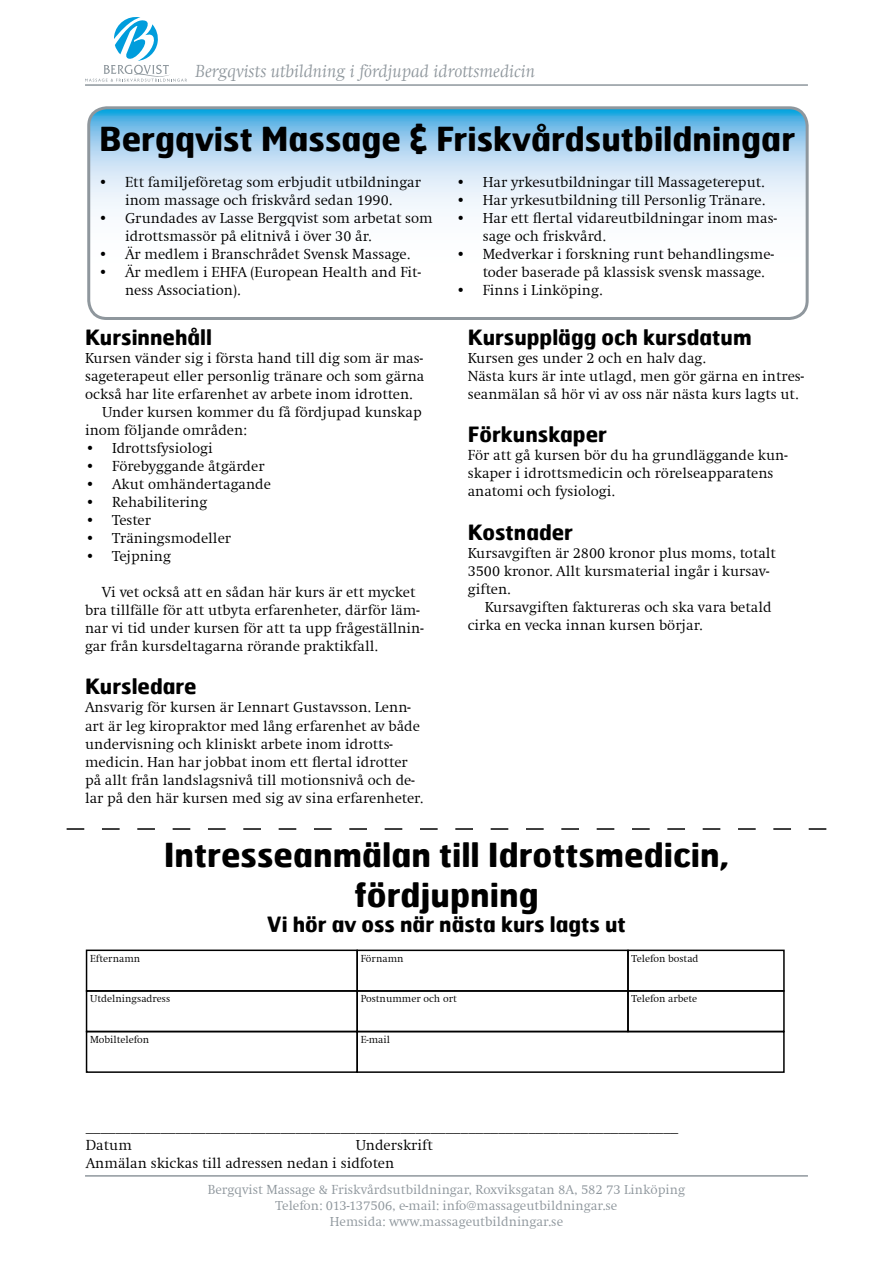
<style>
.page{position:relative;width:893px;height:1263px;background:#fff}
.page>*{position:absolute;margin:0;border:0;box-sizing:border-box;transform-origin:0 0}
.t1{font:700 33px/39.6px "Hermes";color:#000;text-align:center}
.t2{font:700 21px "Hermes";color:#000}
.t3{font:italic 300 18px "Swift";color:#8f979d}
.t4{font:300 15px/18px "Swift";color:#000}
.t5{font:300 13.5px/16.2px "Swift";color:#8f979d;text-align:center}
.t6{font:300 10.5px "Swift";color:#000}
</style>
<div class="page">
<hr style="left:85px;top:1175px;width:723px;height:1px;background:#8f979d">
<hr style="left:85px;top:84px;width:723px;height:2px;background:#8f979d">
<svg style="left:85px;top:17px;width:102px;height:65px"></svg>
<svg style="left:91px;top:110px;width:714px;height:206px"></svg>
<div style="left:87px;top:106px;width:722px;height:214px;border:3px solid #8f979d;border-radius:18px"></div>
<div style="left:86px;top:949px;width:272px;height:43px;border:2px solid #000"></div>
<div style="left:356px;top:949px;width:273px;height:43px;border:2px solid #000"></div>
<div style="left:627px;top:949px;width:158px;height:43px;border:2px solid #000"></div>
<div style="left:356px;top:1031px;width:429px;height:42px;border:2px solid #000"></div>
<div style="left:86px;top:990px;width:272px;height:42px;border:2px solid #000"></div>
<div style="left:86px;top:1031px;width:272px;height:42px;border:2px solid #000"></div>
<div style="left:356px;top:990px;width:273px;height:42px;border:2px solid #000"></div>
<div style="left:627px;top:990px;width:158px;height:42px;border:2px solid #000"></div>
<svg style="left:67px;top:828px;width:759px;height:2px"></svg>
<p class="t3" style="left:196px;top:62px;width:341px">Bergqvists utbildning i fördjupad idrottsmedicin</p>
<h1 class="t1" style="left:99px;top:118px;width:697px">Bergqvist Massage &amp; Friskvårdsutbildningar</h1>
<p class="t4" style="left:98px;top:174px;width:324px;text-align:center">• Ett familjeföretag som erbjudit utbildningar inom massage och friskvård sedan 1990.</p>
<p class="t4" style="left:125px;top:210px;width:309px;text-indent:-27px">• Grundades av Lasse Bergqvist som arbetat som idrottsmassör på elitnivå i över 30 år.</p>
<p class="t4" style="left:98px;top:246px;width:314px">• Är medlem i Branschrådet Svensk Massage.</p>
<p class="t4" style="left:125px;top:264px;width:297px;text-indent:-27px">• Är medlem i EHFA (European Health and Fit&shy;ness Association).</p>
<h2 class="t2" style="left:85px;top:324px;width:129px">Kursinnehåll</h2>
<p class="t4" style="left:85px;top:350px;width:339px">Kursen vänder sig i första hand till dig som är mas-</p>
<p class="t4" style="left:85px;top:368px;width:341px">sageterapeut eller personlig tränare och som gärna</p>
<p class="t4" style="left:85px;top:386px;width:329px">också har lite erfarenhet av arbete inom idrotten.</p>
<p class="t4" style="left:102px;top:404px;width:321px">Under kursen kommer du få fördjupad kunskap</p>
<p class="t4" style="left:85px;top:422px;width:163px">inom följande områden:</p>
<p class="t4" style="left:85px;top:440px;width:129px">• Idrottsfysiologi</p>
<p class="t4" style="left:85px;top:458px;width:181px">• Förebyggande åtgärder</p>
<p class="t4" style="left:85px;top:476px;width:187px">• Akut omhändertagande</p>
<p class="t4" style="left:85px;top:494px;width:124px">• Rehabilitering</p>
<p class="t4" style="left:85px;top:512px;width:67px">• Tester</p>
<p class="t4" style="left:85px;top:530px;width:148px">• Träningsmodeller</p>
<p class="t4" style="left:85px;top:548px;width:87px">• Tejpning</p>
<p class="t4" style="left:85px;top:584px;width:340px;text-indent:17px">Vi vet också att en sådan här kurs är ett mycket bra tillfälle för att utbyta erfarenheter, därför läm&shy;nar vi tid under kursen för att ta upp frågeställnin&shy;gar från kursdeltagarna rörande praktikfall.</p>
<h2 class="t2" style="left:85px;top:673px;width:113px">Kursledare</h2>
<p class="t4" style="left:85px;top:699px;width:340px">Ansvarig för kursen är Lennart Gustavsson. Lenn&shy;art är leg kiropraktor med lång erfarenhet av både undervisning och kliniskt arbete inom idrotts&shy;medicin. Han har jobbat inom ett flertal idrotter på allt från landslagsnivå till motionsnivå och de&shy;lar på den här kursen med sig av sina erfarenheter.</p>
<p class="t4" style="left:456px;top:174px;width:310px">• Har yrkesutbildningar till Massagetereput.</p>
<p class="t4" style="left:456px;top:192px;width:311px">• Har yrkesutbildning till Personlig Tränare.</p>
<p class="t4" style="left:483px;top:210px;width:296px;text-indent:-27px">• Har ett flertal vidareutbildningar inom mas&shy;sage och friskvård.</p>
<p class="t4" style="left:483px;top:246px;width:293px;text-indent:-27px">• Medverkar i forskning runt behandlingsme&shy;toder baserade på klassisk svensk massage.</p>
<p class="t4" style="left:456px;top:282px;width:148px">• Finns i Linköping.</p>
<h2 class="t2" style="left:468px;top:324px;width:285px">Kursupplägg och kursdatum</h2>
<p class="t4" style="left:468px;top:350px;width:338px">Kursen ges under 2 och en halv dag.<br>Nästa kurs är inte utlagd, men gör gärna en intres&shy;seanmälan så hör vi av oss när nästa kurs lagts ut.</p>
<h2 class="t2" style="left:468px;top:421px;width:141px">Förkunskaper</h2>
<p class="t4" style="left:468px;top:447px;width:321px">För att gå kursen bör du ha grundläggande kun&shy;skaper i idrottsmedicin och rörelseapparatens anatomi och fysiologi.</p>
<h2 class="t2" style="left:468px;top:518px;width:107px">Kostnader</h2>
<p class="t4" style="left:468px;top:544px;width:310px">Kursavgiften är 2800 kronor plus moms, totalt<br>3500 kronor. Allt kursmaterial ingår i kursav&shy;giften.</p>
<p class="t4" style="left:468px;top:598px;width:305px;text-indent:17px">Kursavgiften faktureras och ska vara betald cirka en vecka innan kursen börjar.</p>
<h1 class="t1" style="left:164px;top:834px;width:567px">Intresseanmälan till Idrottsmedicin, fördjupning</h1>
<h2 class="t2" style="left:267px;top:911px;width:360px">Vi hör av oss när nästa kurs lagts ut</h2>
<p class="t6" style="left:90px;top:952px;width:52px">Efternamn</p>
<p class="t6" style="left:90px;top:993px;width:82px">Utdelningsadress</p>
<p class="t6" style="left:90px;top:1034px;width:61px">Mobiltelefon</p>
<p class="t6" style="left:361px;top:952px;width:44px">Förnamn</p>
<p class="t6" style="left:361px;top:993px;width:98px">Postnummer och ort</p>
<p class="t6" style="left:361px;top:1034px;width:31px">E-mail</p>
<p class="t6" style="left:632px;top:952px;width:69px">Telefon bostad</p>
<p class="t6" style="left:632px;top:993px;width:67px">Telefon arbete</p>
<p class="t4" style="left:86px;top:1118px;width:594px">_______________________________________________________________________________<br>Datum</p>
<p class="t4" style="left:86px;top:1136px;width:349px;text-indent:270px">Underskrift<br>Anmälan skickas till adressen nedan i sidfoten</p>
<p class="t5" style="left:208px;top:1181px;width:479px">Bergqvist Massage &amp; Friskvårdsutbildningar, Roxviksgatan 8A, 582 73 Linköping<br>Telefon: 013-137506, e-mail: info@massageutbildningar.se<br>Hemsida: www.massageutbildningar.se</p>
</div>
